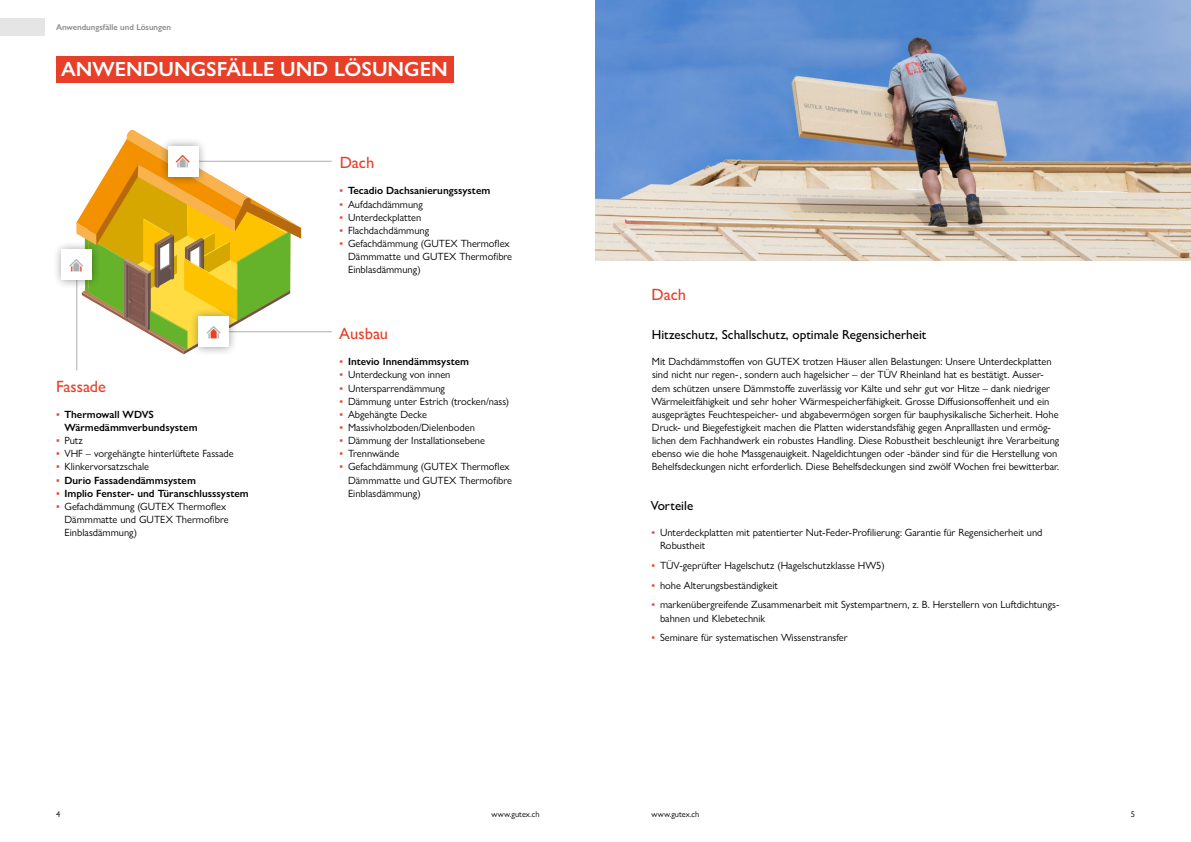
<style>
.page{position:relative;width:1191px;height:842px;background:#fff}
.page>*{position:absolute;margin:0;border:0;box-sizing:border-box;transform-origin:0 0}
.t1{font:600 20.5px "Gill Sans Nova";color:#fff}
.t2{font:500 16.4px "Gill Sans Nova";color:#e83f29}
.t3{font:500 13.1px "Gill Sans Nova";color:#000}
.t4{font:10.5px/13.1px "Gill Sans Nova";color:#000}
.t5{font:600 10.5px/13.1px "Gill Sans Nova";color:#000}
.t6{font:10.5px "Gutex Icon";color:#adaeae}
.t7{font:600 8.4px "Gill Sans Nova";color:#888988}
.t8{font:8.4px "Gill Sans Nova";color:#000}
.s1{font-weight:400;color:#e83f29}
.s2{color:#e83f29}
</style>
<div class="page">
<div style="left:0;top:18px;width:45px;height:17px;background:#e5e5e5"></div>
<img style="left:595px;top:0;width:596px;height:260px">
<hr style="left:225px;top:331px;width:107px;height:1px;background:#adaeae">
<hr style="left:190px;top:161px;width:142px;height:1px;background:#adaeae">
<hr style="left:77px;top:267px;width:1px;height:104px;background:#adaeae">
<div style="left:52px;top:240px;width:49px;height:49px;background:#000;opacity:.42"></div>
<div style="left:62px;top:250px;width:30px;height:30px;background:#fff"></div>
<div style="left:56px;top:56px;width:397px;height:26px;background:#e83f29"></div>
<svg style="left:69px;top:130px;width:232px;height:224px"></svg>
<p class="t7" style="left:56px;top:22px;width:117px">Anwendungsfälle und Lösungen</p>
<h1 class="t1" style="left:61px;top:56px;width:388px">ANWENDUNGSFÄLLE UND LÖSUNGEN</h1>
<p class="t6" style="left:207px;top:326px;width:15px">◆▲◆</p>
<h2 class="t2" style="left:56px;top:376px;width:52px">Fassade</h2>
<p class="t5" style="left:64px;top:408px;width:135px;text-indent:-9px"><span class="s1">▪</span> Thermowall WDVS<br>Wärmedämmverbundsystem</p>
<p class="t4" style="left:56px;top:434px;width:28px"><span class="s2">▪</span> Putz</p>
<p class="t4" style="left:56px;top:447px;width:179px"><span class="s2">▪</span> VHF – vorgehängte hinterlüftete Fassade</p>
<p class="t4" style="left:56px;top:460px;width:95px"><span class="s2">▪</span> Klinkervorsatzschale</p>
<p class="t5" style="left:56px;top:473px;width:141px"><span class="s1">▪</span> Durio Fassadendämmsystem</p>
<p class="t5" style="left:56px;top:486px;width:194px"><span class="s1">▪</span> Implio Fenster- und Türanschlusssystem</p>
<p class="t4" style="left:64px;top:500px;width:166px;text-indent:-9px"><span class="s2">▪</span> Gefachdämmung (GUTEX Thermoflex<br>Dämmmatte und GUTEX Thermofibre<br>Einblasdämmung)</p>
<h2 class="t2" style="left:340px;top:152px;width:36px">Dach</h2>
<p class="t5" style="left:339px;top:184px;width:152px"><span class="s1">▪</span> Tecadio Dachsanierungssystem</p>
<p class="t4" style="left:339px;top:197px;width:85px"><span class="s2">▪</span> Aufdachdämmung</p>
<p class="t4" style="left:339px;top:210px;width:83px"><span class="s2">▪</span> Unterdeckplatten</p>
<p class="t4" style="left:339px;top:224px;width:91px"><span class="s2">▪</span> Flachdachdämmung</p>
<p class="t4" style="left:348px;top:237px;width:166px;text-indent:-9px"><span class="s2">▪</span> Gefachdämmung (GUTEX Thermoflex<br>Dämmmatte und GUTEX Thermofibre<br>Einblasdämmung)</p>
<h2 class="t2" style="left:339px;top:323px;width:51px">Ausbau</h2>
<p class="t5" style="left:339px;top:355px;width:131px"><span class="s1">▪</span> Intevio Innendämmsystem</p>
<p class="t4" style="left:339px;top:368px;width:112px"><span class="s2">▪</span> Unterdeckung von innen</p>
<p class="t4" style="left:339px;top:381px;width:107px"><span class="s2">▪</span> Untersparrendämmung</p>
<p class="t4" style="left:339px;top:394px;width:171px"><span class="s2">▪</span> Dämmung unter Estrich (trocken/nass)</p>
<p class="t4" style="left:339px;top:408px;width:89px"><span class="s2">▪</span> Abgehängte Decke</p>
<p class="t4" style="left:339px;top:421px;width:137px"><span class="s2">▪</span> Massivholzboden/Dielenboden</p>
<p class="t4" style="left:339px;top:434px;width:147px"><span class="s2">▪</span> Dämmung der Installationsebene</p>
<p class="t4" style="left:339px;top:447px;width:61px"><span class="s2">▪</span> Trennwände</p>
<p class="t4" style="left:348px;top:460px;width:166px;text-indent:-9px"><span class="s2">▪</span> Gefachdämmung (GUTEX Thermoflex<br>Dämmmatte und GUTEX Thermofibre<br>Einblasdämmung)</p>
<h2 class="t2" style="left:651px;top:284px;width:36px">Dach</h2>
<p class="t3" style="left:652px;top:326px;width:276px">Hitzeschutz, Schallschutz, optimale Regensicherheit</p>
<p class="t4" style="left:651px;top:355px;width:409px">Mit Dachdämmstoffen von GUTEX trotzen Häuser allen Belastungen: Unsere Unterdeckplatten sind nicht nur regen-, sondern auch hagelsicher – der TÜV Rheinland hat es bestätigt. Ausser&shy;dem schützen unsere Dämmstoffe zuverlässig vor Kälte und sehr gut vor Hitze – dank niedriger Wärmeleitfähigkeit und sehr hoher Wärmespeicherfähigkeit. Grosse Diffusionsoffenheit und ein ausgeprägtes Feuchtespeicher- und abgabevermögen sorgen für bauphysikalische Sicherheit. Hohe Druck- und Biegefestigkeit machen die Platten widerstandsfähig gegen Anpralllasten und ermög&shy;lichen dem Fachhandwerk ein robustes Handling. Diese Robustheit beschleunigt ihre Verarbeitung ebenso wie die hohe Massgenauigkeit. Nageldichtungen oder -bänder sind für die Herstellung von Behelfsdeckungen nicht erforderlich. Diese Behelfsdeckungen sind zwölf Wochen frei bewitterbar.</p>
<p class="t3" style="left:651px;top:497px;width:44px">Vorteile</p>
<p class="t4" style="left:660px;top:526px;width:384px;text-indent:-9px"><span class="s2">▪</span> Unterdeckplatten mit patentierter Nut-Feder-Profilierung: Garantie für Regensicherheit und<br>Robustheit</p>
<p class="t4" style="left:651px;top:559px;width:235px"><span class="s2">▪</span> TÜV-geprüfter Hagelschutz (Hagelschutzklasse HW5)</p>
<p class="t4" style="left:651px;top:578px;width:128px"><span class="s2">▪</span> hohe Alterungsbeständigkeit</p>
<p class="t4" style="left:660px;top:598px;width:401px;text-indent:-9px"><span class="s2">▪</span> markenübergreifende Zusammenarbeit mit Systempartnern, z. B. Herstellern von Luftdichtungs&shy;bahnen und Klebetechnik</p>
<p class="t4" style="left:651px;top:631px;width:198px"><span class="s2">▪</span> Seminare für systematischen Wissenstransfer</p>
<p class="t8" style="left:56px;top:809px;width:6px">4</p>
<p class="t8" style="left:491px;top:809px;width:49px">www.gutex.ch</p>
<p class="t8" style="left:651px;top:809px;width:49px">www.gutex.ch</p>
<p class="t8" style="left:1130px;top:809px;width:6px">5</p>
</div>
